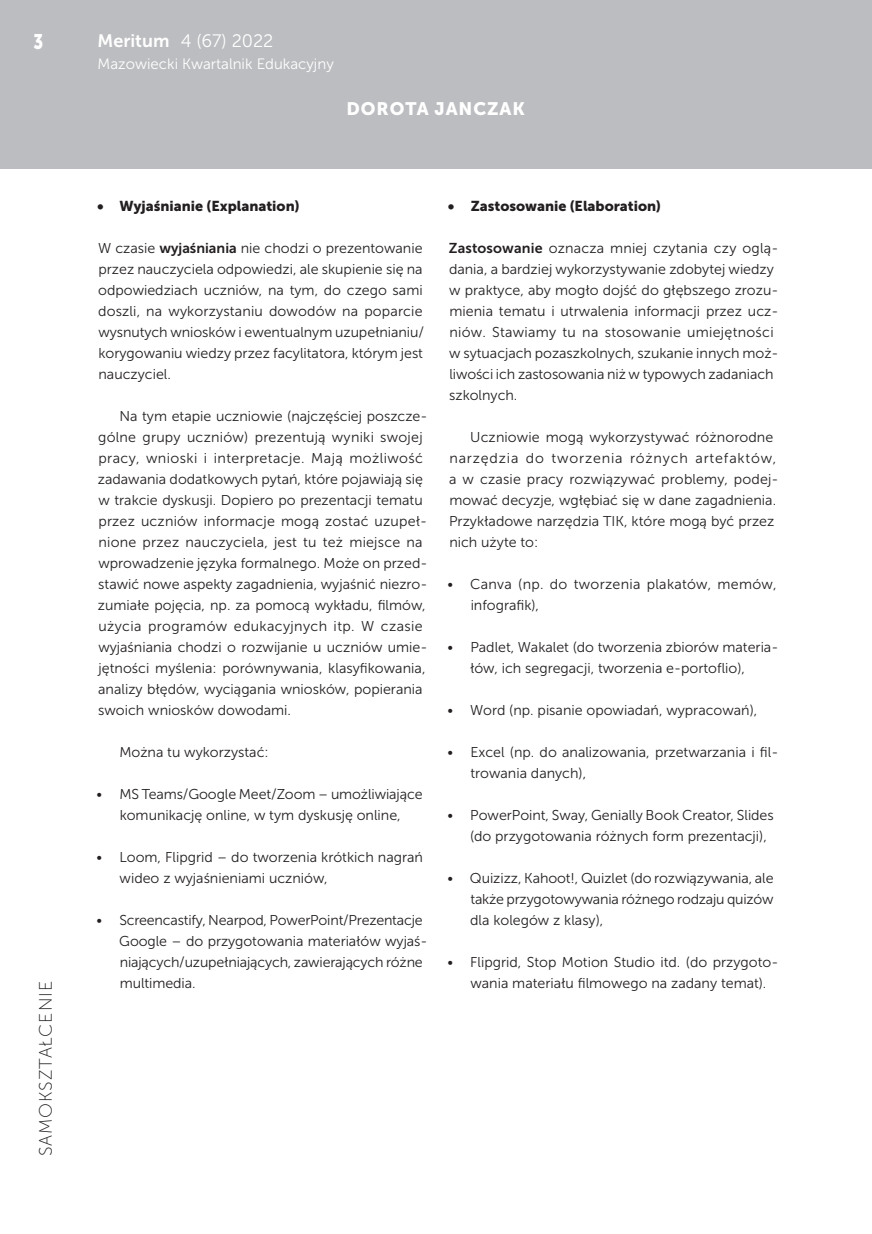
<style>
.page{position:relative;width:872px;height:1234px;background:#fff}
.page>*{position:absolute;margin:0;border:0;box-sizing:border-box;transform-origin:0 0}
.t1{font:21px "Museo Sans 900";color:#fff;scale:.8 1}
.t2{font:18px "Museo Sans 300";color:#fff}
.t3{font:18px "Museo Sans 100";letter-spacing:.05em;color:#231f20}
.t4{font:18px "Museo Sans 900";letter-spacing:.05em;color:#fff}
.t5{font:15px "Museo Sans 300";color:#fff}
.t6{font:14.25px/21px "Museo Sans 300";color:#231f20}
.t7{font:14.25px "Museo Sans 900";color:#231f20}
.t8{font:14.25px/21px "Museo Sans 300";letter-spacing:.02em;color:#231f20}
.s1{font-family:"Museo Sans 700"}
</style>
<div class="page">
<div style="left:0;top:0;width:872px;height:169px;background:#bcbdc0"></div>
<h1 class="t1" style="left:33px;top:29px;width:14px">3</h1>
<p class="t2" style="left:98px;top:31px;width:177px"><span class="s1">Meritum</span> 4 (67) 2022</p>
<p class="t5" style="left:98px;top:56px;width:238px">Mazowiecki Kwartalnik Edukacyjny</p>
<p class="t4" style="left:347px;top:99px;width:180px">DOROTA JANCZAK</p>
<p class="t3" style="left:36px;top:1156px;width:177px;rotate:-90deg">SAMOKSZTAŁCENIE</p>
<p class="t7" style="left:97px;top:197px;width:204px">• Wyjaśnianie (Explanation)</p>
<p class="t6" style="left:98px;top:237px;width:327px;text-align:justify">W czasie <span class="s1">wyjaśniania</span> nie chodzi o prezentowanie przez nauczyciela odpowiedzi, ale skupienie się na odpowiedziach uczniów, na tym, do czego sami doszli, na wykorzystaniu dowodów na poparcie wysnutych wniosków i ewentualnym uzupełnianiu/ korygowaniu wiedzy przez facylitatora, którym jest nauczyciel.</p>
<p class="t6" style="left:98px;top:405px;width:331px;text-indent:22px">Na tym etapie uczniowie (najczęściej poszcze&shy;gólne grupy uczniów) prezentują wyniki swojej pracy, wnioski i interpretacje. Mają możliwość zadawania dodatkowych pytań, które pojawiają się w trakcie dyskusji. Dopiero po prezentacji tematu przez uczniów informacje mogą zostać uzupeł&shy;nione przez nauczyciela, jest tu też miejsce na wprowadzenie języka formalnego. Może on przed&shy;stawić nowe aspekty zagadnienia, wyjaśnić niezro&shy;zumiałe pojęcia, np. za pomocą wykładu, filmów, użycia programów edukacyjnych itp. W czasie wyjaśniania chodzi o rozwijanie u uczniów umie&shy;jętności myślenia: porównywania, klasyfikowania, analizy błędów, wyciągania wniosków, popierania swoich wniosków dowodami.</p>
<p class="t6" style="left:119px;top:741px;width:151px">Można tu wykorzystać:</p>
<p class="t6" style="left:97px;top:783px;width:327px;text-align:center">• MS Teams/Google Meet/Zoom – umożliwiające komunikację online, w tym dyskusję online,</p>
<p class="t6" style="left:120px;top:846px;width:305px;text-indent:-23px">• Loom, Flipgrid – do tworzenia krótkich nagrań wideo z wyjaśnieniami uczniów,</p>
<p class="t6" style="left:119px;top:909px;width:310px;text-indent:-23px">• Screencastify, Nearpod, PowerPoint/Prezentacje Google – do przygotowania materiałów wyjaś&shy;niających/uzupełniających, zawierających różne multimedia.</p>
<p class="t7" style="left:448px;top:198px;width:214px">• Zastosowanie (Elaboration)</p>
<p class="t6" style="left:449px;top:237px;width:331px"><span class="s1">Zastosowanie</span> oznacza mniej czytania czy oglą&shy;dania, a bardziej wykorzystywanie zdobytej wiedzy w praktyce, aby mogło dojść do głębszego zrozu&shy;mienia tematu i utrwalenia informacji przez ucz&shy;niów. Stawiamy tu na stosowanie umiejętności w sytuacjach pozaszkolnych, szukanie innych moż&shy;liwości ich zastosowania niż w typowych zadaniach szkolnych.</p>
<p class="t6" style="left:449px;top:426px;width:331px;text-indent:21px">Uczniowie mogą wykorzystywać różnorodne narzędzia do tworzenia różnych artefaktów, a w czasie pracy rozwiązywać problemy, podej&shy;mować decyzje, wgłębiać się w dane zagadnienia.<br>Przykładowe narzędzia TIK, które mogą być przez nich użyte to:</p>
<p class="t8" style="left:471px;top:573px;width:307px;text-indent:-23px">• Canva (np. do tworzenia plakatów, memów, infografik),</p>
<p class="t6" style="left:470px;top:636px;width:310px;text-indent:-22px">• Padlet, Wakalet (do tworzenia zbiorów materia&shy;łów, ich segregacji, tworzenia e-portoflio),</p>
<p class="t6" style="left:447px;top:699px;width:311px">• Word (np. pisanie opowiadań, wypracowań),</p>
<p class="t6" style="left:470px;top:741px;width:309px;text-indent:-23px">• Excel (np. do analizowania, przetwarzania i fil&shy;trowania danych),</p>
<p class="t6" style="left:470px;top:804px;width:305px;text-indent:-22px">• PowerPoint, Sway, Genially Book Creator, Slides (do przygotowania różnych form prezentacji),</p>
<p class="t6" style="left:470px;top:867px;width:305px;text-align:justify;text-indent:-23px">• Quizizz, Kahoot!, Quizlet (do rozwiązywania, ale także przygotowywania różnego rodzaju quizów dla kolegów z klasy),</p>
<p class="t6" style="left:470px;top:951px;width:309px;text-indent:-23px">• Flipgrid, Stop Motion Studio itd. (do przygoto&shy;wania materiału filmowego na zadany temat).</p>
</div>
